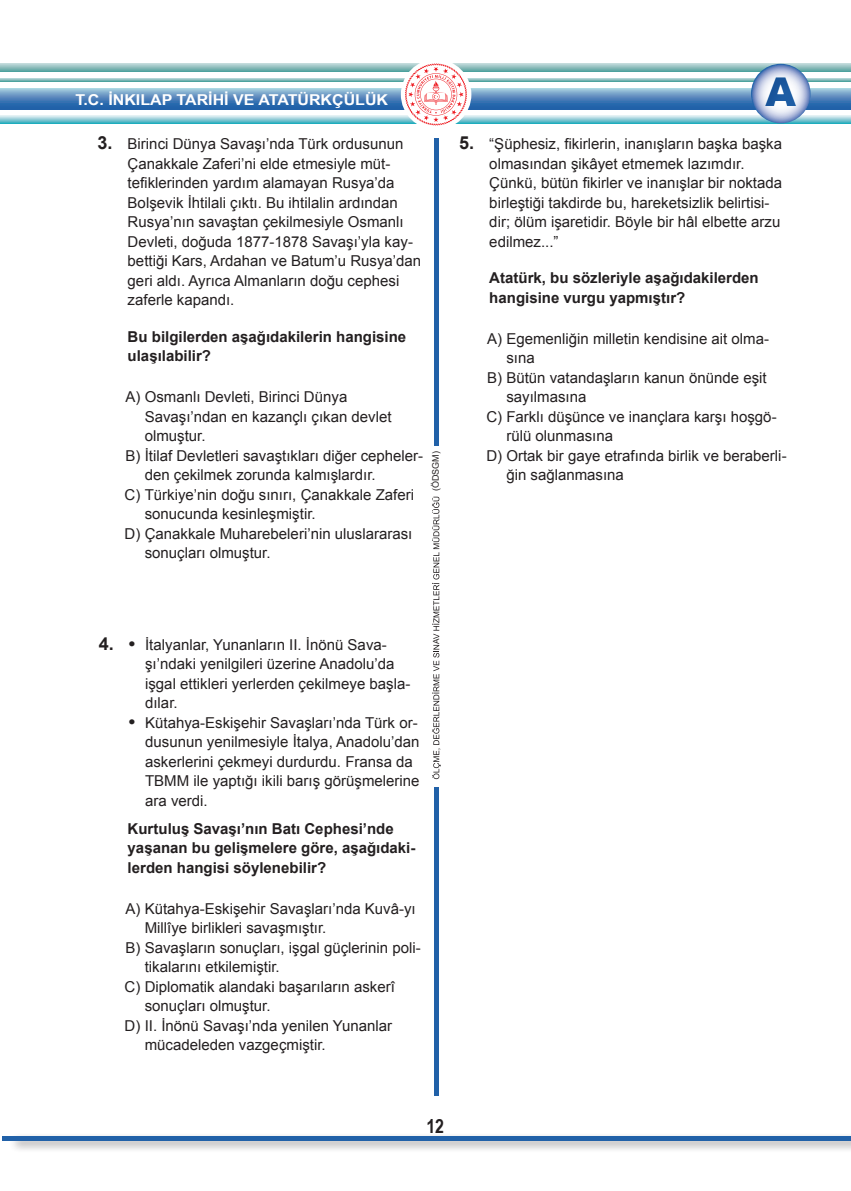
<style>
.page{position:relative;width:851px;height:1191px;background:#fff}
.page>*{position:absolute;margin:0;border:0;box-sizing:border-box;transform-origin:0 0}
.t1{font:900 39.9px "Arial";color:#2161a8}
.t2{font:700 19.5px "Arial Narrow";color:#231f20}
.t3{font:15px/19.5px "Arial";color:#231f20}
.Soru_cümlesi{font:700 15px/19.5px "Arial";color:#231f20}
.t4{font:700 15px "Arial Narrow";color:#fff;scale:1.3 1}
.t5{font:9px "Arial";color:#231f20}
.t6{font:8.25px "Arial";color:#231f20}
.s1{font-weight:700;font-size:18px}
</style>
<div class="page">
<svg style="left:0;top:88px;width:850px;height:21px;background:#568abd"></svg>
<svg style="left:0;top:116px;width:850px;height:8px;background:#7dc7d3"></svg>
<svg style="left:0;top:64px;width:850px;height:8px;background:#85bab8"></svg>
<svg style="left:0;top:78px;width:850px;height:3px;background:#93c3c3"></svg>
<div style="left:8px;top:1131px;width:842px;height:22px;background:#231f20;opacity:.45"></div>
<div style="left:2px;top:1136px;width:848px;height:5px;background:#2161a8"></div>
<hr style="left:434px;top:138px;width:4px;height:957px;background:#2161a8">
<div style="left:427px;top:446px;width:17px;height:341px;background:#fff"></div>
<svg style="left:432px;top:645px;width:9px;height:134px"></svg>
<svg style="left:432px;top:497px;width:7px;height:142px"></svg>
<div style="left:401px;top:59px;width:70px;height:71px;background:#fff;border-radius:50%"></div>
<svg style="left:405px;top:63px;width:62px;height:62px"></svg>
<svg style="left:750px;top:64px;width:60px;height:59px"></svg>
<div style="left:756px;top:68px;width:81px;height:48px;background:#3095bd;opacity:.35"></div>
<p class="t4" style="left:75px;top:88px;width:242px">T.C. İNKILAP TARİHİ VE ATATÜRKÇÜLÜK</p>
<p class="t3" style="left:128px;top:134px;width:295px;text-indent:-30px"><span class="s1">3.</span> Birinci Dünya Savaşı’nda Türk ordusunun Çanakkale Zaferi’ni elde etmesiyle müt&shy;tefiklerinden yardım alamayan Rusya’da Bolşevik İhtilali çıktı. Bu ihtilalin ardından Rusya’nın savaştan çekilmesiyle Osmanlı Devleti, doğuda 1877-1878 Savaşı’yla kay&shy;bettiği Kars, Ardahan ve Batum’u Rusya’dan geri aldı. Ayrıca Almanların doğu cephesi zaferle kapandı.</p>
<p class="Soru_cümlesi" style="left:128px;top:327px;width:280px">Bu bilgilerden aşağıdakilerin hangisine ulaşılabilir?</p>
<p class="t3" style="left:145px;top:387px;width:248px;text-indent:-19px">A) Osmanlı Devleti, Birinci Dünya<br>Savaşı’ndan en kazançlı çıkan devlet olmuştur.</p>
<p class="t3" style="left:145px;top:446px;width:280px;text-indent:-19px">B) İtilaf Devletleri savaştıkları diğer cepheler&shy;den çekilmek zorunda kalmışlardır.</p>
<p class="t3" style="left:145px;top:485px;width:271px;text-indent:-20px">C) Türkiye’nin doğu sınırı, Çanakkale Zaferi sonucunda kesinleşmiştir.</p>
<p class="t3" style="left:145px;top:524px;width:269px;text-indent:-20px">D) Çanakkale Muharebeleri’nin uluslararası sonuçları olmuştur.</p>
<p class="t5" style="left:429px;top:491px;width:41px;rotate:-90deg">(ÖDSGM)</p>
<h1 class="t1" style="left:765px;top:69px;width:33px">A</h1>
<p class="t3" style="left:489px;top:134px;width:294px;text-indent:-30px"><span class="s1">5.</span> “Şüphesiz, fikirlerin, inanışların başka başka olmasından şikâyet etmemek lazımdır.<br>Çünkü, bütün fikirler ve inanışlar bir noktada birleştiği takdirde bu, hareketsizlik belirtisi&shy;dir; ölüm işaretidir. Böyle bir hâl elbette arzu edilmez...”</p>
<p class="Soru_cümlesi" style="left:489px;top:269px;width:271px">Atatürk, bu sözleriyle aşağıdakilerden hangisine vurgu yapmıştır?</p>
<p class="t3" style="left:506px;top:329px;width:264px;text-indent:-19px">A) Egemenliğin milletin kendisine ait olma&shy;sına</p>
<p class="t3" style="left:506px;top:368px;width:262px;text-indent:-19px">B) Bütün vatandaşların kanun önünde eşit sayılmasına</p>
<p class="t3" style="left:506px;top:407px;width:272px;text-indent:-20px">C) Farklı düşünce ve inançlara karşı hoşgö&shy;rülü olunmasına</p>
<p class="t3" style="left:506px;top:446px;width:282px;text-indent:-20px">D) Ortak bir gaye etrafında birlik ve beraberli&shy;ğin sağlanmasına</p>
<p class="t3" style="left:145px;top:635px;width:267px;text-indent:-46px"><span class="s1">4. •</span> İtalyanlar, Yunanların II. İnönü Sava&shy;şı’ndaki yenilgileri üzerine Anadolu’da işgal ettikleri yerlerden çekilmeye başla&shy;dılar.</p>
<p class="t3" style="left:145px;top:713px;width:276px;text-indent:-16px"><span class="s1">•</span> Kütahya-Eskişehir Savaşları’nda Türk or&shy;dusunun yenilmesiyle İtalya, Anadolu’dan askerlerini çekmeyi durdurdu. Fransa da TBMM ile yaptığı ikili barış görüşmelerine ara verdi.</p>
<p class="Soru_cümlesi" style="left:128px;top:819px;width:289px">Kurtuluş Savaşı’nın Batı Cephesi’nde yaşanan bu gelişmelere göre, aşağıdaki&shy;lerden hangisi söylenebilir?</p>
<p class="t3" style="left:145px;top:899px;width:272px;text-indent:-19px">A) Kütahya-Eskişehir Savaşları’nda Kuvâ-yı<br>Millîye birlikleri savaşmıştır.</p>
<p class="t3" style="left:145px;top:938px;width:277px;text-indent:-19px">B) Savaşların sonuçları, işgal güçlerinin poli&shy;tikalarını etkilemiştir.</p>
<p class="t3" style="left:145px;top:977px;width:252px;text-indent:-20px">C) Diplomatik alandaki başarıların askerî sonuçları olmuştur.</p>
<p class="t3" style="left:145px;top:1016px;width:249px;text-indent:-20px">D) II. İnönü Savaşı’nda yenilen Yunanlar mücadeleden vazgeçmiştir.</p>
<p class="t6" style="left:431px;top:644px;width:7px;rotate:-90deg">A</p>
<h2 class="t2" style="left:426px;top:1111px;width:19px">12</h2>
</div>
